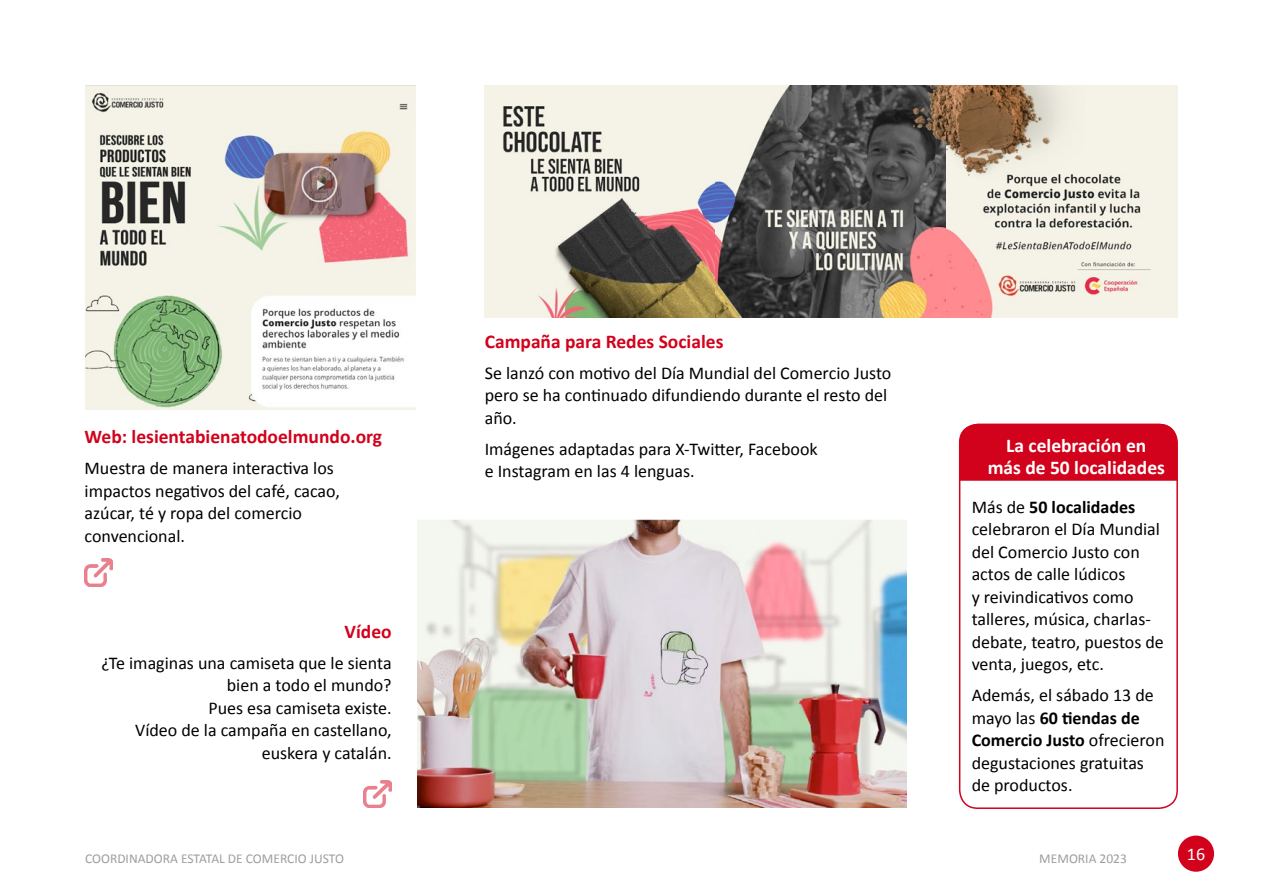
<style>
.page{position:relative;width:1263px;height:893px;background:#fff}
.page>*{position:absolute;margin:0;border:0;box-sizing:border-box;transform-origin:0 0}
.t1{font:700 19.5px "Calibri";color:#d2021c}
.t2{font:700 19.5px/22.5px "Calibri";color:#fff;text-align:center}
.t3{font:18px/22.5px "Calibri";color:#000}
.t4{font:18px "Calibri";color:#fff}
.t5{font:13.5px "Calibri";color:#9c9e9f}
.s1{font-weight:700}
</style>
<div class="page">
<img style="left:417px;top:519px;width:489px;height:289px">
<img style="left:85px;top:85px;width:331px;height:324px">
<img style="left:485px;top:86px;width:693px;height:231px">
<div style="left:959px;top:424px;width:219px;height:385px;border:2px solid #d2021c;border-radius:18px"></div>
<div style="left:959px;top:423px;width:219px;height:58px;background:#d2021c"></div>
<img style="left:85px;top:559px;width:27px;height:27px">
<img style="left:364px;top:781px;width:27px;height:27px">
<div style="left:1178px;top:836px;width:36px;height:36px;background:#d2021c;border-radius:50%"></div>
<p class="t1" style="left:85px;top:424px;width:299px">Web: lesientabienatodoelmundo.org</p>
<p class="t3" style="left:85px;top:456px;width:257px">M uestra de manera interactiva los impactos negativos del café, cacao, azúcar, té y ropa del comercio convencional.</p>
<p class="t1" style="left:345px;top:619px;width:49px">Vídeo</p>
<p class="t3" style="left:102px;top:650px;width:292px;text-align:right">¿Te imaginas una camiseta que le sienta bien a todo el mundo?<br>Pues esa camiseta existe.<br>Vídeo de la campaña en castellano, euskera y catalán.</p>
<p class="t1" style="left:485px;top:329px;width:240px">Campaña para Redes Sociales</p>
<p class="t3" style="left:485px;top:360px;width:408px">Se lanzó con motivo del Día M undial del Comercio Justo pero se ha continuado difundiendo durante el resto del año.</p>
<p class="t3" style="left:485px;top:436px;width:334px">Imágenes adaptadas para X-Twitter, Facebook e Instagram en las 4 lenguas.</p>
<p class="t2" style="left:988px;top:433px;width:179px">La celebración en más de 50 localidades</p>
<p class="t3" style="left:972px;top:495px;width:194px">M ás de <span class="s1">50 localidades </span>celebraron el Día Mundial del Comercio Justo con actos de calle lúdicos<br>y reivindicativos como talleres, música, charlas&shy;debate, teatro, puestos de venta, juegos, etc.</p>
<p class="t3" style="left:972px;top:683px;width:194px">Además, el sábado 13 de mayo las <span class="s1">60 tiendas de<br>Comercio Justo</span> ofrecieron degustaciones gratuitas de productos.</p>
<p class="t5" style="left:85px;top:850px;width:260px">COORDINADORA ESTATAL DE COMERCIO JUSTO</p>
<p class="t5" style="left:1039px;top:850px;width:89px">MEMORIA 2023</p>
<p class="t4" style="left:1187px;top:843px;width:20px">16</p>
</div>
